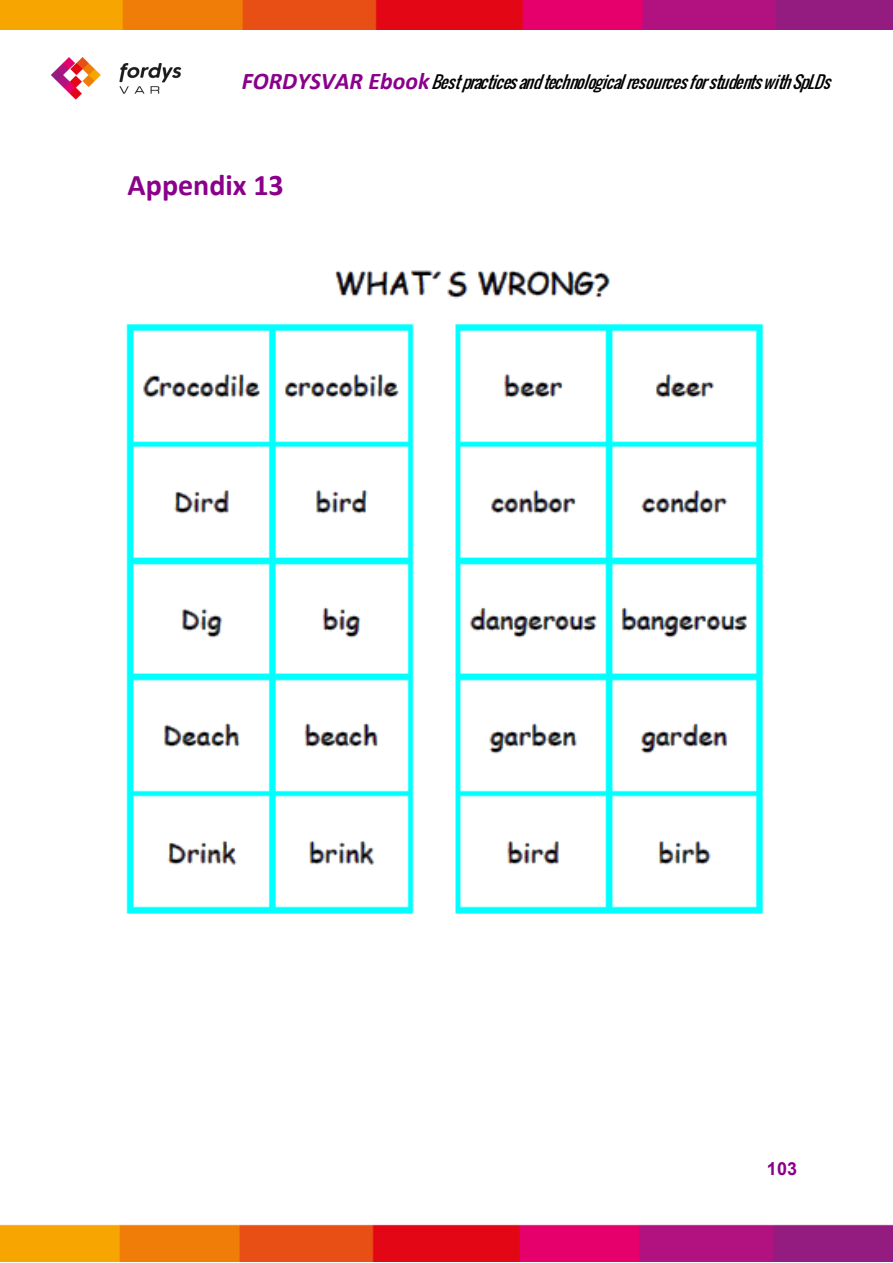
<style>
.page{position:relative;width:893px;height:1263px;background:#fff}
.page>*{position:absolute;margin:0;border:0;box-sizing:border-box;transform-origin:0 0}
.t1{font:700 30px "Calibri";color:#8a008a}
.t2{font:700 18px "Arial";color:#8a008a}
.t3{font:italic 300 16.5px "Oswald";color:#000}
.s1{font-family:"Calibri";font-weight:700;font-size:24px;color:#8a008a}
</style>
<div class="page">
<img style="left:0;top:0;width:893px;height:29px">
<img style="left:50px;top:57px;width:132px;height:43px">
<img style="left:0;top:1224px;width:893px;height:37px">
<img style="left:126px;top:270px;width:638px;height:644px">
<p class="t3" style="left:242px;top:69px;width:597px"><span class="s1">F O R D Y S V A R E b o o k</span> BestpracticesandtechnologicalresourcesforstudentswithSpLDs</p>
<h1 class="t1" style="left:128px;top:173px;width:158px">Appendix 13</h1>
<p class="t2" style="left:767px;top:1156px;width:32px">103</p>
</div>
